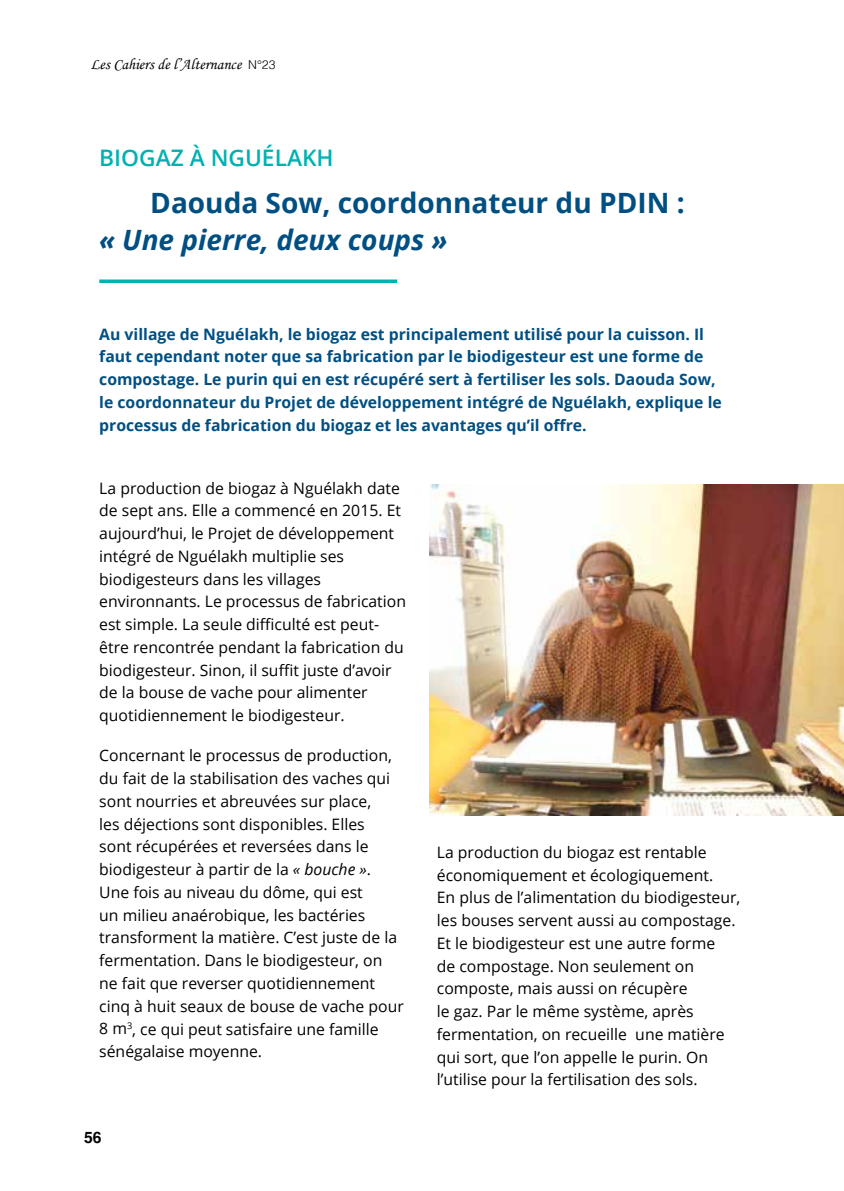
<style>
.page{position:relative;width:844px;height:1191px;background:#fff}
.page>*{position:absolute;margin:0;border:0;box-sizing:border-box;transform-origin:0 0}
.t1{font:700 28px "Open Sans";color:#004f83}
.t2{font:italic 700 28px "Open Sans";color:#004f83}
.t3{font:600 22.75px "Open Sans";color:#00b1b1}
.t4{font:15.75px/22.8px "Open Sans";color:#000}
.t5{font:700 15.75px/22.8px "Open Sans";color:#004f83}
.t6{font:15.75px "Monotype Corsiva";color:#000}
.t7{font:700 15.75px "Helvetica";color:#000}
.s1{font-family:"Helvetica";font-weight:300;font-size:12.25px}
.s2{font-style:italic}
</style>
<div class="page">
<svg style="left:99px;top:279px;width:298px;height:4px"></svg>
<img style="left:430px;top:484px;width:413px;height:331px">
<p class="t6" style="left:90px;top:55px;width:187px">Les Cahiers de l’Alternance <span class="s1">N°23</span></p>
<h2 class="t3" style="left:99px;top:142px;width:236px">BIOGAZ À NGUÉLAKH</h2>
<h1 class="t1" style="left:150px;top:183px;width:536px">Daouda Sow, coordonnateur du PDIN :</h1>
<h1 class="t2" style="left:99px;top:220px;width:349px">« Une pierre, deux coups »</h1>
<p class="t5" style="left:99px;top:322px;width:624px">Au village de Nguélakh, le biogaz est principalement utilisé pour la cuisson. Il faut cependant noter que sa fabrication par le biodigesteur est une forme de compostage. Le purin qui en est récupéré sert à fertiliser les sols. Daouda Sow, le coordonnateur du Projet de développement intégré de Nguélakh, explique le processus de fabrication du biogaz et les avantages qu’il offre.</p>
<p class="t4" style="left:99px;top:476px;width:308px">La production de biogaz à Nguélakh date de sept ans. Elle a commencé en 2015. Et aujourd’hui, le Projet de développement intégré de Nguélakh multiplie ses biodigesteurs dans les villages environnants. Le processus de fabrication est simple. La seule difficulté est peut&shy;être rencontrée pendant la fabrication du biodigesteur. Sinon, il suffit juste d’avoir de la bouse de vache pour alimenter quotidiennement le biodigesteur.</p>
<p class="t4" style="left:99px;top:744px;width:306px">Concernant le processus de production, du fait de la stabilisation des vaches qui sont nourries et abreuvées sur place,<br>les déjections sont disponibles. Elles<br>sont récupérées et reversées dans le biodigesteur à partir de la <span class="s2">« bouche »</span>.<br>Une fois au niveau du dôme, qui est<br>un milieu anaérobique, les bactéries transforment la matière. C’est juste de la fermentation. Dans le biodigesteur, on ne fait que reverser quotidiennement cinq à huit seaux de bouse de vache pour 8 m<sup>3</sup>, ce qui peut satisfaire une famille sénégalaise moyenne.</p>
<p class="t7" style="left:84px;top:1127px;width:19px">56</p>
<p class="t4" style="left:437px;top:840px;width:305px">La production du biogaz est rentable économiquement et écologiquement.<br>En plus de l’alimentation du biodigesteur, les bouses servent aussi au compostage.<br>Et le biodigesteur est une autre forme<br>de compostage. Non seulement on composte, mais aussi on récupère<br>le gaz. Par le même système, après fermentation, on recueille une matière qui sort, que l’on appelle le purin. On l’utilise pour la fertilisation des sols.</p>
</div>
